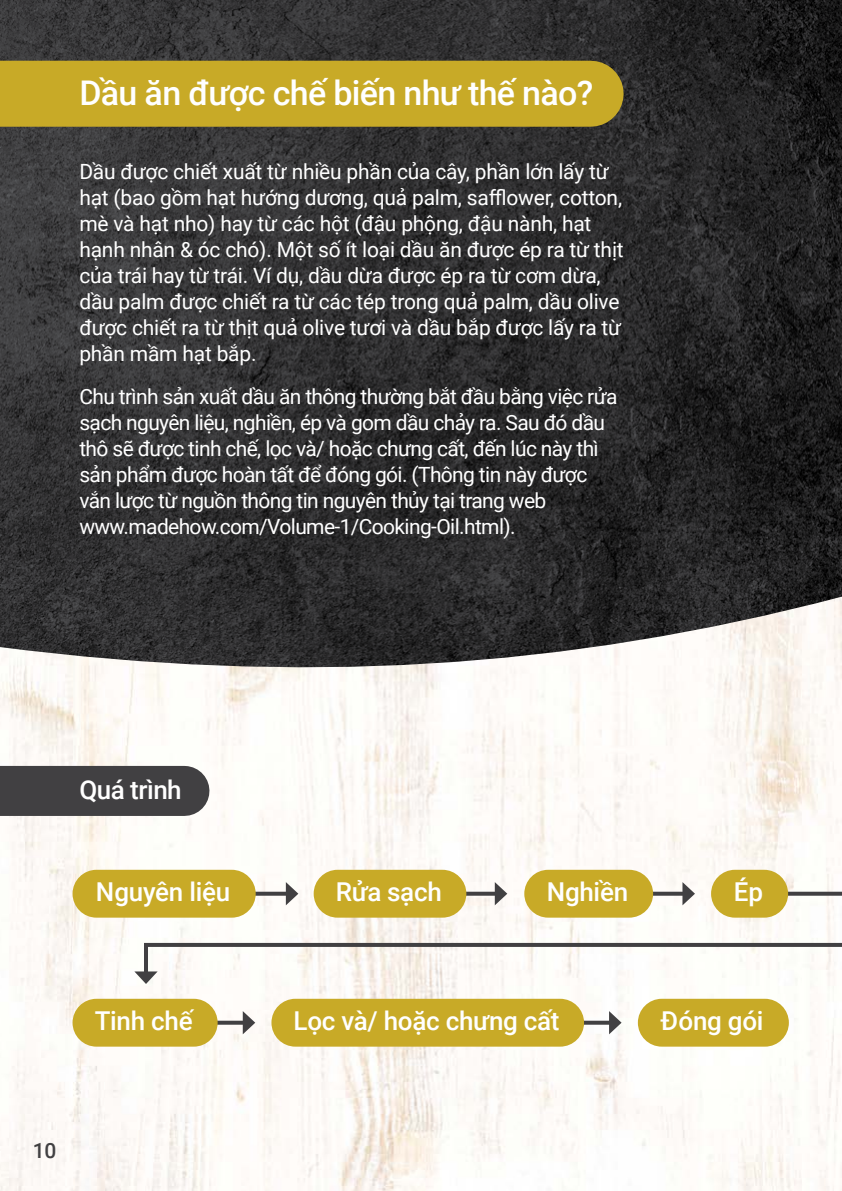
<style>
.page{position:relative;width:842px;height:1191px;background:#fff}
.page>*{position:absolute;margin:0;border:0;box-sizing:border-box;transform-origin:0 0}
.t1{font:500 34px "Roboto";letter-spacing:-.02em;color:#fff}
.t2{font:500 26px "Roboto";letter-spacing:-.01em;color:#fff}
.t3{font:21px/26px "Roboto";letter-spacing:-.015em;color:#fff}
.t4{font:500 21px "Roboto";color:#414042}
</style>
<div class="page">
<img style="left:0;top:669px;width:842px;height:522px">
<div style="left:638px;top:998px;width:151px;height:48px;background:#c8aa27;border-radius:24px"></div>
<svg style="left:142px;top:909px;width:700px;height:70px"></svg>
<svg style="left:134px;top:971px;width:24px;height:13px"></svg>
<svg style="left:256px;top:891px;width:30px;height:4px"></svg>
<svg style="left:286px;top:882px;width:12px;height:23px"></svg>
<svg style="left:466px;top:891px;width:29px;height:4px"></svg>
<svg style="left:495px;top:882px;width:12px;height:23px"></svg>
<svg style="left:653px;top:891px;width:29px;height:4px"></svg>
<svg style="left:682px;top:882px;width:13px;height:23px"></svg>
<svg style="left:788px;top:891px;width:54px;height:4px"></svg>
<svg style="left:218px;top:1020px;width:25px;height:4px"></svg>
<svg style="left:243px;top:1011px;width:12px;height:23px"></svg>
<svg style="left:584px;top:1020px;width:25px;height:4px"></svg>
<svg style="left:609px;top:1011px;width:13px;height:23px"></svg>
<img style="left:0;top:0;width:842px;height:669px">
<div style="left:0;top:61px;width:591px;height:66px;background:#c8aa27"></div>
<div style="left:73px;top:998px;width:145px;height:48px;background:#c8aa27;border-radius:24px"></div>
<div style="left:271px;top:998px;width:313px;height:48px;background:#c8aa27;border-radius:24px"></div>
<div style="left:711px;top:869px;width:77px;height:48px;background:#c8aa27;border-radius:24px"></div>
<div style="left:524px;top:869px;width:129px;height:48px;background:#c8aa27;border-radius:24px"></div>
<div style="left:314px;top:869px;width:152px;height:48px;background:#c8aa27;border-radius:24px"></div>
<div style="left:73px;top:869px;width:183px;height:48px;background:#c8aa27;border-radius:24px"></div>
<div style="left:0;top:766px;width:184px;height:50px;background:#414042"></div>
<h1 class="t1" style="left:79px;top:69px;width:515px">Dầu ăn được chế biến như thế nào?</h1>
<p class="t3" style="left:79px;top:158px;width:546px">Dầu được chiết xuất từ nhiều phần của cây, phần lớn lấy từ hạt (bao gồm hạt hướng dương, quả palm, safflower, cotton, mè và hạt nho) hay từ các hột (đậu phộng, đậu nành, hạt hạnh nhân &amp; óc chó). Một số ít loại dầu ăn được ép ra từ thịt của trái hay từ trái. Ví dụ, dầu dừa được ép ra từ cơm dừa, dầu palm được chiết ra từ các tép trong quả palm, dầu olive được chiết ra từ thịt quả olive tươi và dầu bắp được lấy ra từ phần mầm hạt bắp.</p>
<p class="t3" style="left:79px;top:383px;width:540px">Chu trình sản xuất dầu ăn thông thường bắt đầu bằng việc rửa sạch nguyên liệu, nghiền, ép và gom dầu chảy ra. Sau đó dầu thô sẽ được tinh chế, lọc và/ hoặc chưng cất, đến lúc này thì sản phẩm được hoàn tất để đóng gói. (Thông tin này được vắn lược từ nguồn thông tin nguyên thủy tại trang web www.madehow.com/Volume-1/Cooking-Oil.html).</p>
<p class="t2" style="left:79px;top:771px;width:104px">Quá trình</p>
<p class="t2" style="left:96px;top:874px;width:136px">Nguyên liệu</p>
<p class="t2" style="left:336px;top:874px;width:107px">Rửa sạch</p>
<p class="t2" style="left:547px;top:874px;width:83px">Nghiền</p>
<p class="t2" style="left:734px;top:874px;width:31px">Ép</p>
<p class="t2" style="left:95px;top:1003px;width:99px">Tinh chế</p>
<p class="t2" style="left:294px;top:1003px;width:267px">Lọc và/ hoặc chưng cất</p>
<p class="t2" style="left:661px;top:1003px;width:104px">Đóng gói</p>
<p class="t4" style="left:33px;top:1135px;width:25px">10</p>
</div>
